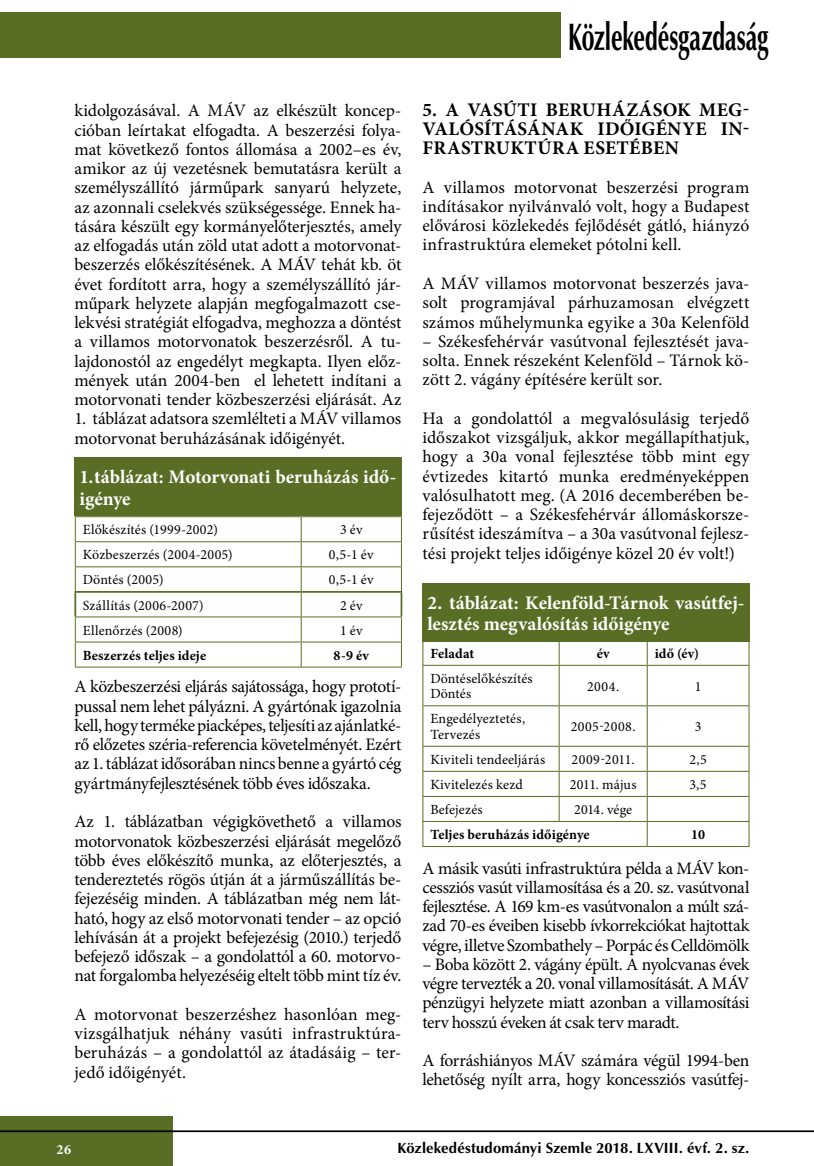
<style>
.page{position:relative;width:814px;height:1166px;background:#fff}
.page>*{position:absolute;margin:0;border:0;box-sizing:border-box;transform-origin:0 0}
.t1{font:38.5px "KB Optima Bold";letter-spacing:-.005em;color:#000;scale:.6 1}
.t2{font:700 19.25px/21.2px "Minion Pro";color:#fff}
.t3{font:700 19.25px/19.2px "Minion Pro";letter-spacing:.02em;color:#000;text-align:justify}
.t4{font:17.5px/19.2px "Minion Pro";letter-spacing:-.005em;color:#000;text-align:justify}
.t5{font:14.88px "KB Optima Bold";letter-spacing:.005em;color:#000}
.t6{font:14px/15.4px "Minion Pro";letter-spacing:.015em;color:#000}
.t7{font:700 14px "Minion Pro";letter-spacing:.01em;color:#000}
.t8{font:700 14px "Minion Pro";color:#fff}
</style>
<div class="page">
<div style="left:0;top:1116px;width:172px;height:50px;background:#596e24"></div>
<hr style="left:0;top:1130px;width:814px;height:2px;background:#000">
<div style="left:0;top:12px;width:561px;height:46px;background:#596e24"></div>
<hr style="left:75px;top:516px;width:226px;height:1px;background:#596e24">
<hr style="left:301px;top:516px;width:101px;height:1px;background:#596e24">
<hr style="left:75px;top:541px;width:226px;height:1px;background:#596e24">
<hr style="left:301px;top:541px;width:101px;height:1px;background:#596e24">
<hr style="left:75px;top:566px;width:226px;height:1px;background:#596e24">
<svg style="left:75px;top:517px;width:1px;height:74px"></svg>
<hr style="left:301px;top:566px;width:101px;height:1px;background:#596e24">
<svg style="left:401px;top:517px;width:1px;height:74px"></svg>
<hr style="left:75px;top:616px;width:226px;height:1px;background:#596e24">
<hr style="left:301px;top:616px;width:101px;height:1px;background:#596e24">
<hr style="left:75px;top:641px;width:226px;height:1px;background:#596e24">
<svg style="left:75px;top:617px;width:1px;height:50px"></svg>
<hr style="left:301px;top:641px;width:101px;height:1px;background:#596e24">
<svg style="left:301px;top:517px;width:1px;height:150px"></svg>
<svg style="left:401px;top:617px;width:1px;height:50px"></svg>
<hr style="left:75px;top:667px;width:226px;height:1px;background:#596e24">
<hr style="left:301px;top:667px;width:101px;height:1px;background:#596e24">
<hr style="left:74px;top:591px;width:227px;height:2px;background:#596e24">
<hr style="left:74px;top:593px;width:2px;height:23px;background:#596e24">
<hr style="left:301px;top:591px;width:101px;height:2px;background:#596e24">
<hr style="left:400px;top:593px;width:2px;height:23px;background:#596e24">
<svg style="left:422px;top:641px;width:1px;height:24px"></svg>
<svg style="left:558px;top:641px;width:1px;height:24px"></svg>
<svg style="left:646px;top:641px;width:1px;height:24px"></svg>
<svg style="left:748px;top:641px;width:1px;height:24px"></svg>
<hr style="left:422px;top:665px;width:137px;height:1px;background:#596e24">
<hr style="left:422px;top:666px;width:1px;height:39px;background:#596e24">
<hr style="left:559px;top:665px;width:88px;height:1px;background:#596e24">
<hr style="left:558px;top:666px;width:1px;height:39px;background:#596e24">
<hr style="left:647px;top:665px;width:102px;height:1px;background:#596e24">
<hr style="left:646px;top:666px;width:1px;height:39px;background:#596e24">
<hr style="left:748px;top:666px;width:1px;height:39px;background:#596e24">
<hr style="left:422px;top:705px;width:137px;height:1px;background:#596e24">
<hr style="left:422px;top:706px;width:1px;height:40px;background:#596e24">
<hr style="left:559px;top:705px;width:88px;height:1px;background:#596e24">
<hr style="left:558px;top:706px;width:1px;height:40px;background:#596e24">
<hr style="left:647px;top:705px;width:102px;height:1px;background:#596e24">
<hr style="left:646px;top:706px;width:1px;height:40px;background:#596e24">
<hr style="left:748px;top:706px;width:1px;height:40px;background:#596e24">
<hr style="left:422px;top:746px;width:137px;height:1px;background:#596e24">
<hr style="left:559px;top:746px;width:88px;height:1px;background:#596e24">
<hr style="left:647px;top:746px;width:102px;height:1px;background:#596e24">
<hr style="left:422px;top:771px;width:137px;height:1px;background:#596e24">
<hr style="left:559px;top:771px;width:88px;height:1px;background:#596e24">
<hr style="left:647px;top:771px;width:102px;height:1px;background:#596e24">
<hr style="left:422px;top:796px;width:137px;height:1px;background:#596e24">
<hr style="left:559px;top:796px;width:88px;height:1px;background:#596e24">
<svg style="left:558px;top:747px;width:1px;height:74px"></svg>
<hr style="left:647px;top:796px;width:102px;height:1px;background:#596e24">
<svg style="left:646px;top:747px;width:1px;height:99px"></svg>
<hr style="left:422px;top:821px;width:137px;height:1px;background:#596e24">
<svg style="left:422px;top:747px;width:1px;height:99px"></svg>
<hr style="left:559px;top:821px;width:88px;height:1px;background:#596e24">
<hr style="left:647px;top:821px;width:102px;height:1px;background:#596e24">
<svg style="left:748px;top:747px;width:1px;height:99px"></svg>
<hr style="left:422px;top:846px;width:137px;height:1px;background:#596e24">
<hr style="left:559px;top:846px;width:88px;height:1px;background:#596e24">
<hr style="left:647px;top:846px;width:102px;height:1px;background:#596e24">
<div style="left:74px;top:458px;width:327px;height:58px;background:#596e24"></div>
<div style="left:422px;top:583px;width:327px;height:58px;background:#596e24"></div>
<h1 class="t1" style="left:568px;top:13px;width:335px">Közlekedésgazdaság</h1>
<p class="t3" style="left:422px;top:100px;width:328px">5. A VASÚTI BERUHÁZÁSOK MEG-VALÓSÍTÁSÁNAK IDŐIGÉNYE IN-FRASTRUKTÚRA ESETÉBEN</p>
<p class="t4" style="left:422px;top:178px;width:328px">A villamos motorvonat beszerzési program indításakor nyilvánvaló volt, hogy a Budapest elővárosi közlekedés fejlődését gátló, hiányzó infrastruktúra elemeket pótolni kell.</p>
<p class="t4" style="left:422px;top:274px;width:328px">A MÁV villamos motorvonat beszerzés java&shy;solt programjával párhuzamosan elvégzett számos műhelymunka egyike a 30a Kelenföld</p>
<p class="t4" style="left:422px;top:332px;width:328px">– Székesfehérvár vasútvonal fejlesztését java&shy;solta. Ennek részeként Kelenföld – Tárnok kö&shy;zött 2. vágány építésére került sor.</p>
<p class="t4" style="left:422px;top:409px;width:328px">Ha a gondolattól a megvalósulásig terjedő időszakot vizsgáljuk, akkor megállapíthatjuk, hogy a 30a vonal fejlesztése több mint egy évtizedes kitartó munka eredményeképpen valósulhatott meg. (A 2016 decemberében be&shy;fejeződött – a Székesfehérvár állomáskorsze&shy;rűsítést ideszámítva – a 30a vasútvonal fejlesz&shy;tési projekt teljes időigénye közel 20 év volt!)</p>
<p class="t4" style="left:74px;top:101px;width:328px">kidolgozásával. A MÁV az elkészült koncep&shy;cióban leírtakat elfogadta. A beszerzési folya&shy;mat következő fontos állomása a 2002–es év, amikor az új vezetésnek bemutatásra került a személyszállító járműpark sanyarú helyzete, az azonnali cselekvés szükségessége. Ennek ha&shy;tására készült egy kormányelőterjesztés, amely az elfogadás után zöld utat adott a motorvonat&shy;beszerzés előkészítésének. A MÁV tehát kb. öt évet fordított arra, hogy a személyszállító jár&shy;műpark helyzete alapján megfogalmazott cse&shy;lekvési stratégiát elfogadva, meghozza a döntést a villamos motorvonatok beszerzésről. A tu&shy;lajdonostól az engedélyt megkapta. Ilyen előz&shy;mények után 2004-ben el lehetett indítani a motorvonati tender közbeszerzési eljárását. Az</p>
<p class="t4" style="left:74px;top:409px;width:328px">1. táblázat adatsora szemlélteti a MÁV villamos motorvonat beruházásának időigényét.</p>
<p class="t2" style="left:79px;top:466px;width:318px">1.táblázat: Motorvonati beruházás idő&shy;igénye</p>
<p class="t6" style="left:83px;top:522px;width:137px">Előkészítés (1999-2002)</p>
<p class="t6" style="left:340px;top:522px;width:24px">3 év</p>
<p class="t6" style="left:83px;top:547px;width:151px">Közbeszerzés (2004-2005)</p>
<p class="t6" style="left:329px;top:547px;width:46px">0,5-1 év</p>
<p class="t6" style="left:83px;top:572px;width:82px">Döntés (2005)</p>
<p class="t6" style="left:329px;top:572px;width:46px">0,5-1 év</p>
<p class="t6" style="left:83px;top:597px;width:122px">Szállítás (2006-2007)</p>
<p class="t6" style="left:340px;top:597px;width:24px">2 év</p>
<p class="t6" style="left:83px;top:622px;width:102px">Ellenőrzés (2008)</p>
<p class="t6" style="left:340px;top:622px;width:24px">1 év</p>
<p class="t7" style="left:83px;top:645px;width:125px">Beszerzés teljes ideje</p>
<p class="t7" style="left:333px;top:645px;width:37px">8-9 év</p>
<p class="t7" style="left:430px;top:643px;width:46px">Feladat</p>
<p class="t7" style="left:596px;top:643px;width:14px">év</p>
<p class="t7" style="left:654px;top:643px;width:46px">idő (év)</p>
<p class="t6" style="left:430px;top:671px;width:104px">Döntéselőkészítés<br>Döntés</p>
<p class="t6" style="left:587px;top:678px;width:34px">2004.</p>
<p class="t6" style="left:694px;top:678px;width:8px">1</p>
<p class="t6" style="left:430px;top:711px;width:96px">Engedélyeztetés,<br>Tervezés</p>
<p class="t6" style="left:570px;top:719px;width:66px">2005-2008.</p>
<p class="t6" style="left:694px;top:719px;width:8px">3</p>
<p class="t6" style="left:430px;top:752px;width:116px">Kiviteli tendeeljárás</p>
<p class="t6" style="left:571px;top:752px;width:65px">2009-2011.</p>
<p class="t6" style="left:689px;top:752px;width:19px">2,5</p>
<p class="t6" style="left:430px;top:777px;width:94px">Kivitelezés kezd</p>
<p class="t6" style="left:570px;top:777px;width:68px">2011. május</p>
<p class="t6" style="left:689px;top:777px;width:19px">3,5</p>
<p class="t6" style="left:430px;top:802px;width:54px">Befejezés</p>
<p class="t6" style="left:574px;top:802px;width:60px">2014. vége</p>
<p class="t7" style="left:430px;top:825px;width:161px">Teljes beruházás időigénye</p>
<p class="t7" style="left:691px;top:825px;width:15px">10</p>
<p class="t2" style="left:427px;top:592px;width:318px">2. táblázat: Kelenföld-Tárnok vasútfej&shy;lesztés megvalósítás időigénye</p>
<p class="t4" style="left:74px;top:677px;width:328px">A közbeszerzési eljárás sajátossága, hogy prototí&shy;pussal nem lehet pályázni. A gyártónak igazolnia kell, hogy terméke piacképes, teljesíti az ajánlatké&shy;rő előzetes széria-referencia követelményét. Ezért az 1. táblázat idősorában nincs benne a gyártó cég gyártmányfejlesztésének több éves időszaka.</p>
<p class="t4" style="left:74px;top:812px;width:328px">Az 1. táblázatban végigkövethető a villamos motorvonatok közbeszerzési eljárását megelőző több éves előkészítő munka, az előterjesztés, a tendereztetés rögös útján át a járműszállítás be&shy;fejezéséig minden. A táblázatban még nem lát&shy;ható, hogy az első motorvonati tender – az opció lehívásán át a projekt befejezésig (2010.) terjedő befejező időszak – a gondolattól a 60. motorvo&shy;nat forgalomba helyezéséig eltelt több mint tíz év.</p>
<p class="t4" style="left:74px;top:1004px;width:328px">A motorvonat beszerzéshez hasonlóan meg&shy;vizsgálhatjuk néhány vasúti infrastruktúra&shy;beruházás – a gondolattól az átadásáig – ter&shy;jedő időigényét.</p>
<p class="t4" style="left:422px;top:858px;width:328px">A másik vasúti infrastruktúra példa a MÁV kon&shy;cessziós vasút villamosítása és a 20. sz. vasútvonal fejlesztése. A 169 km-es vasútvonalon a múlt szá&shy;zad 70-es éveiben kisebb ívkorrekciókat hajtottak végre, illetve Szombathely – Porpác és Celldömölk</p>
<p class="t4" style="left:422px;top:955px;width:328px">– Boba között 2. vágány épült. A nyolcvanas évek végre tervezték a 20. vonal villamosítását. A MÁV pénzügyi helyzete miatt azonban a villamosítási terv hosszú éveken át csak terv maradt.</p>
<p class="t4" style="left:422px;top:1051px;width:328px">A forráshiányos MÁV számára végül 1994-ben lehetőség nyílt arra, hogy koncessziós vasútfej-</p>
<p class="t8" style="left:57px;top:1140px;width:16px">26</p>
<p class="t5" style="left:397px;top:1139px;width:353px">Közlekedéstudományi Szemle 2018. LXVIII. évf. 2. sz.</p>
</div>
